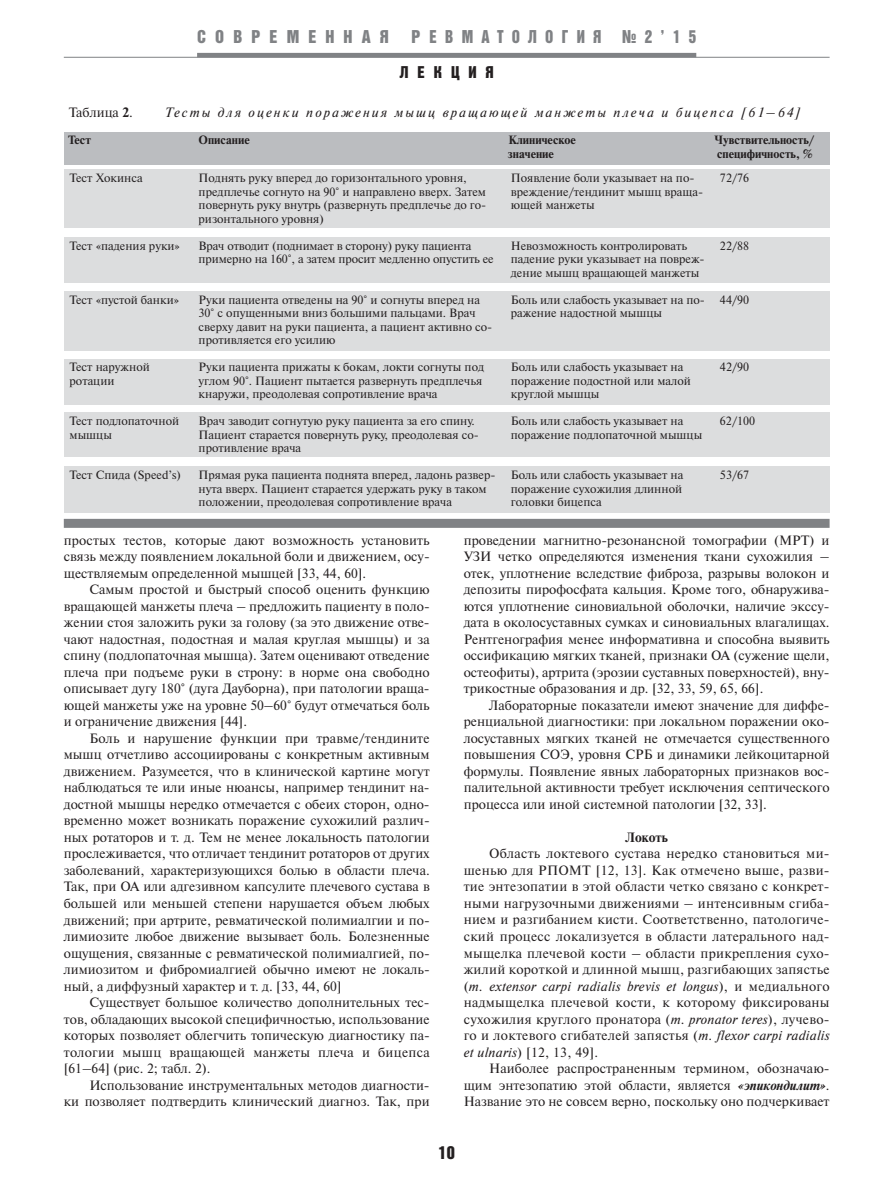
<style>
.page{position:relative;width:893px;height:1190px;background:#fff}
.page>*{position:absolute;margin:0;border:0;box-sizing:border-box;transform-origin:0 0}
.t1{font:18px "Bastion Kontrast";letter-spacing:.505em;color:#808285}
.t2{font:18px "Bastion Kontrast";color:#231f20}
.t3{font:16.5px "Bastion Kontrast";letter-spacing:.54em;color:#231f20}
.t4{font:13.5px/16.5px "Newton C";color:#231f20;text-align:justify}
.t5{font:italic 13.5px "Newton C";letter-spacing:.15em;color:#231f20}
.t6{font:700 13.5px "Newton C";color:#231f20}
.t7{font:12px/13.5px "Newton C";color:#231f20}
.t8{font:700 12px "Newton C";color:#231f20}
.s1{font-weight:700}
.s2{font-style:italic}
.s3{font-weight:700;font-style:italic}
</style>
<div class="page">
<hr style="left:64px;top:57px;width:765px;height:1px;background:#808285">
<hr style="left:197px;top:53px;width:499px;height:4px;background:#808285">
<div style="left:64px;top:132px;width:765px;height:32px;background:#bbbdc0"></div>
<div style="left:64px;top:170px;width:765px;height:58px;background:#dcddde"></div>
<div style="left:64px;top:519px;width:765px;height:9px;background:#808285"></div>
<div style="left:64px;top:237px;width:765px;height:45px;background:#dcddde"></div>
<div style="left:64px;top:291px;width:765px;height:60px;background:#dcddde"></div>
<div style="left:64px;top:359px;width:765px;height:45px;background:#dcddde"></div>
<div style="left:64px;top:412px;width:765px;height:45px;background:#dcddde"></div>
<div style="left:64px;top:466px;width:765px;height:46px;background:#dcddde"></div>
<h1 class="t1" style="left:197px;top:30px;width:193px">СОВPEМЕННАЯ</h1>
<h1 class="t1" style="left:411px;top:30px;width:286px">РЕВМАТОЛОГИЯ №2’15</h1>
<p class="t3" style="left:399px;top:66px;width:96px">ЛЕКЦИЯ</p>
<p class="t4" style="left:69px;top:106px;width:66px">Таблица <span class="s1">2</span>.</p>
<p class="t5" style="left:165px;top:107px;width:637px">Тесты для оценки поражения мышц вращающей манжеты плеча и бицепса [61–64]</p>
<p class="t8" style="left:68px;top:136px;width:24px">Тест</p>
<p class="t8" style="left:199px;top:136px;width:53px">Описание</p>
<p class="t8" style="left:508px;top:136px;width:69px">Клиническое</p>
<p class="t8" style="left:714px;top:136px;width:101px">Чувствительность/</p>
<p class="t8" style="left:508px;top:149px;width:48px">значение</p>
<p class="t8" style="left:717px;top:149px;width:97px">специфичность, %</p>
<p class="t7" style="left:70px;top:172px;width:75px">Тест Хокинса</p>
<p class="t7" style="left:70px;top:240px;width:112px">Тест «падения руки»</p>
<p class="t7" style="left:70px;top:294px;width:111px">Тест «пустой банки»</p>
<p class="t7" style="left:70px;top:361px;width:82px">Тест наружной ротации</p>
<p class="t7" style="left:70px;top:415px;width:111px">Тест подлопаточной мышцы</p>
<p class="t7" style="left:70px;top:469px;width:113px">Тест Спида (Speed’s)</p>
<p class="t7" style="left:198px;top:172px;width:289px">Поднять руку вперед до горизонтального уровня, предплечье согнуто на 90° и направлено вверх. Затем повернуть руку внутрь (развернуть предплечье до го&shy;ризонтального уровня)</p>
<p class="t7" style="left:198px;top:240px;width:296px">Врач отводит (поднимает в сторону) руку пациента примерно на 160°, а затем просит медленно опустить ее</p>
<p class="t7" style="left:198px;top:294px;width:295px">Руки пациента отведены на 90° и согнуты вперед на 30° с опущенными вниз большими пальцами. Врач сверху давит на руки пациента, а пациент активно со&shy;противляется его усилию</p>
<p class="t7" style="left:198px;top:361px;width:287px">Руки пациента прижаты к бокам, локти согнуты под углом 90°. Пациент пытается развернуть предплечья кнаружи, преодолевая сопротивление врача</p>
<p class="t7" style="left:198px;top:415px;width:282px">Врач заводит согнутую руку пациента за его спину.<br>Пациент старается повернуть руку, преодолевая со&shy;противление врача</p>
<p class="t7" style="left:198px;top:469px;width:298px">Прямая рука пациента поднята вперед, ладонь развер&shy;нута вверх. Пациент старается удержать руку в таком положении, преодолевая сопротивление врача</p>
<p class="t7" style="left:511px;top:172px;width:194px">Появление боли указывает на по&shy;вреждение/тендинит мышц враща&shy;ющей манжеты</p>
<p class="t7" style="left:511px;top:240px;width:195px">Невозможность контролировать падение руки указывает на повреж&shy;дение мышц вращающей манжеты</p>
<p class="t7" style="left:511px;top:294px;width:196px">Боль или слабость указывает на по&shy;ражение надостной мышцы</p>
<p class="t7" style="left:511px;top:361px;width:181px">Боль или слабость указывает на поражение подостной или малой круглой мышцы</p>
<p class="t7" style="left:511px;top:415px;width:193px">Боль или слабость указывает на поражение подлопаточной мышцы</p>
<p class="t7" style="left:511px;top:469px;width:174px;text-align:justify">Боль или слабость указывает на поражение сухожилия длинной головки бицепса</p>
<p class="t7" style="left:720px;top:172px;width:31px">72/76</p>
<p class="t7" style="left:720px;top:240px;width:31px">22/88</p>
<p class="t7" style="left:720px;top:294px;width:31px">44/90</p>
<p class="t7" style="left:720px;top:361px;width:31px">42/90</p>
<p class="t7" style="left:720px;top:415px;width:37px">62/100</p>
<p class="t7" style="left:720px;top:469px;width:31px">53/67</p>
<p class="t4" style="left:64px;top:533px;width:367px">простых тестов, которые дают возможность установить связь между появлением локальной боли и движением, осу&shy;ществляемым определенной мышцей [33, 44, 60].</p>
<p class="t4" style="left:64px;top:583px;width:367px;text-indent:26px">Самым простой и быстрый способ оценить функцию вращающей манжеты плеча – предложить пациенту в поло&shy;жении стоя заложить руки за голову (за это движение отве&shy;чают надостная, подостная и малая круглая мышцы) и за спину (подлопаточная мышца). Затем оценивают отведение плеча при подъеме руки в строну: в норме она свободно описывает дугу 180° (дуга Дауборна), при патологии враща&shy;ющей манжеты уже на уровне 50–60° будут отмечаться боль и ограничение движения [44].</p>
<p class="t4" style="left:64px;top:731px;width:367px;text-indent:26px">Боль и нарушение функции при травме/тендините мышц отчетливо ассоциированы с конкретным активным движением. Разумеется, что в клинической картине могут наблюдаться те или иные нюансы, например тендинит на&shy;достной мышцы нередко отмечается с обеих сторон, одно&shy;временно может возникать поражение сухожилий различ&shy;ных ротаторов и т. д. Тем не менее локальность патологии прослеживается, что отличает тендинит ротаторов от других заболеваний, характеризующихся болью в области плеча.<br>Так, при ОА или адгезивном капсулите плечевого сустава в большей или меньшей степени нарушается объем любых движений; при артрите, ревматической полимиалгии и по&shy;лимиозите любое движение вызывает боль. Болезненные ощущения, связанные с ревматической полимиалгией, по&shy;лимиозитом и фибромиалгией обычно имеют не локаль&shy;ный, а диффузный характер и т. д. [33, 44, 60]</p>
<p class="t4" style="left:64px;top:995px;width:367px;text-indent:26px">Существует большое количество дополнительных тес&shy;тов, обладающих высокой специфичностью, использование которых позволяет облегчить топическую диагностику па&shy;тологии мышц вращающей манжеты плеча и бицепса [61–64] (рис. 2; табл. 2).</p>
<p class="t4" style="left:64px;top:1078px;width:367px;text-align:right">Использование инструментальных методов диагности-<br>ки позволяет подтвердить клинический диагноз. Так, при</p>
<p class="t4" style="left:463px;top:533px;width:367px">проведении магнитно-резонансной томографии (МРТ) и УЗИ четко определяются изменения ткани сухожилия – отек, уплотнение вследствие фиброза, разрывы волокон и депозиты пирофосфата кальция. Кроме того, обнаружива&shy;ются уплотнение синовиальной оболочки, наличие экссу&shy;дата в околосуставных сумках и синовиальных влагалищах.<br>Рентгенография менее информативна и способна выявить оссификацию мягких тканей, признаки ОА (сужение щели, остеофиты), артрита (эрозии суставных поверхностей), вну&shy;трикостные образования и др. [32, 33, 59, 65, 66].</p>
<p class="t4" style="left:463px;top:698px;width:367px;text-indent:26px">Лабораторные показатели имеют значение для диффе&shy;ренциальной диагностики: при локальном поражении око&shy;лосуставных мягких тканей не отмечается существенного повышения СОЭ, уровня СРБ и динамики лейкоцитарной формулы. Появление явных лабораторных признаков вос&shy;палительной активности требует исключения септического процесса или иной системной патологии [32, 33].</p>
<p class="t6" style="left:625px;top:832px;width:44px">Локоть</p>
<p class="t4" style="left:463px;top:847px;width:367px;text-indent:26px">Область локтевого сустава нередко становиться ми&shy;шенью для РПОМТ [12, 13]. Как отмечено выше, разви&shy;тие энтезопатии в этой области четко связано с конкрет&shy;ными нагрузочными движениями – интенсивным сгиба&shy;нием и разгибанием кисти. Соответственно, патологиче&shy;ский процесс локализуется в области латерального над&shy;мыщелка плечевой кости – области прикрепления сухо&shy;жилий короткой и длинной мышц, разгибающих запястье (<span class="s2">m. extensor carpi radialis brevis et longus</span>), и медиального надмыщелка плечевой кости, к которому фиксированы сухожилия круглого пронатора (<span class="s2">m. pronator teres</span>), лучево&shy;го и локтевого сгибателей запястья (<span class="s2">m. flexor carpi radialis et ulnaris</span>) [12, 13, 49].</p>
<p class="t4" style="left:463px;top:1061px;width:367px;text-indent:26px">Наиболее распространенным термином, обозначаю&shy;щим энтезопатию этой области, является <span class="s3">«эпикондилит»</span>.<br>Название это не совсем верно, поскольку оно подчеркивает</p>
<h1 class="t2" style="left:438px;top:1145px;width:18px">10</h1>
</div>
